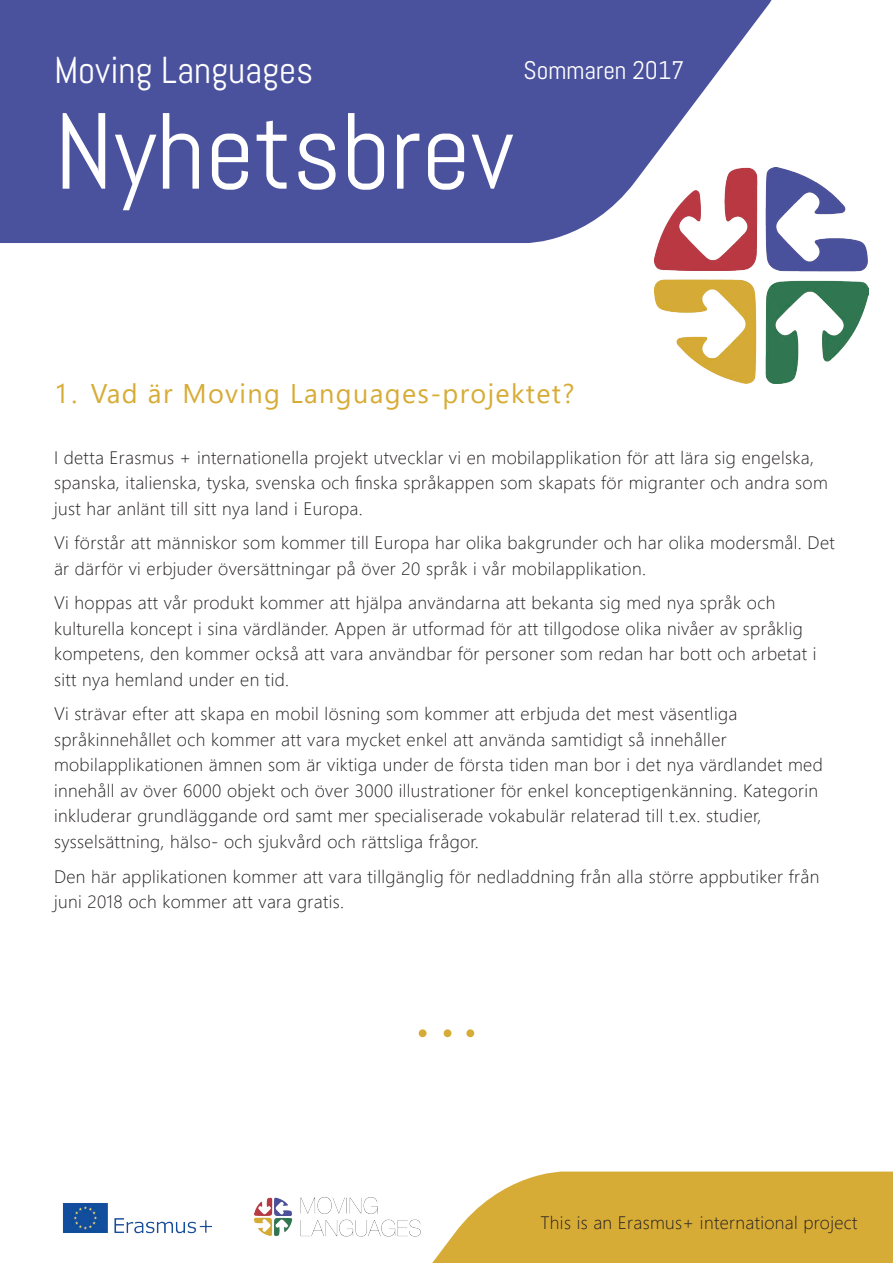
<style>
.page{position:relative;width:893px;height:1263px;background:#fff}
.page>*{position:absolute;margin:0;border:0;box-sizing:border-box;transform-origin:0 0}
.t1{font:108px "Abel";color:#fff}
.t2{font:37.5px "Abel";color:#fff}
.t3{font:27px "Segoe UI";letter-spacing:.05em;color:#d7ac36}
.t4{font:25.5px "Abel";color:#fff}
.t5{font:300 18px/25.5px "Segoe UI";letter-spacing:.02em;color:#231f20}
</style>
<div class="page">
<svg style="left:0;top:0;width:772px;height:243px;background:#585fa4"></svg>
<img style="left:655px;top:167px;width:214px;height:217px">
<div style="left:419px;top:1029px;width:8px;height:8px;background:#d7ac36;border-radius:50%"></div>
<div style="left:444px;top:1029px;width:7px;height:8px;background:#d7ac36;border-radius:50%"></div>
<div style="left:466px;top:1029px;width:8px;height:8px;background:#d7ac36;border-radius:50%"></div>
<svg style="left:432px;top:1171px;width:461px;height:92px;background:#dbb44a"></svg>
<img style="left:63px;top:1203px;width:149px;height:31px">
<img style="left:255px;top:1197px;width:166px;height:40px">
<h2 class="t2" style="left:54px;top:46px;width:261px">Moving Languages</h2>
<h1 class="t1" style="left:54px;top:83px;width:462px">Nyhetsbrev</h1>
<h3 class="t4" style="left:524px;top:54px;width:162px">Sommaren 2017</h3>
<h3 class="t3" style="left:54px;top:368px;width:522px">1. Vad är Moving Languages-projektet?</h3>
<p class="t5" style="left:54px;top:443px;width:775px">I detta Erasmus + internationella projekt utvecklar vi en mobilapplikation för att lära sig engelska, spanska, italienska, tyska, svenska och finska språkappen som skapats för migranter och andra som just har anlänt till sitt nya land i Europa.</p>
<p class="t5" style="left:54px;top:528px;width:782px">Vi förstår att människor som kommer till Europa har olika bakgrunder och har olika modersmål. Det är därför vi erbjuder översättningar på över 20 språk i vår mobilapplikation.</p>
<p class="t5" style="left:54px;top:588px;width:764px">Vi hoppas att vår produkt kommer att hjälpa användarna att bekanta sig med nya språk och kulturella koncept i sina värdländer. Appen är utformad för att tillgodose olika nivåer av språklig kompetens, den kommer också att vara användbar för personer som redan har bott och arbetat i sitt nya hemland under en tid.</p>
<p class="t5" style="left:54px;top:699px;width:770px">Vi strävar efter att skapa en mobil lösning som kommer att erbjuda det mest väsentliga språkinnehållet och kommer att vara mycket enkel att använda samtidigt så innehåller mobilapplikationen ämnen som är viktiga under de första tiden man bor i det nya värdlandet med innehåll av över 6000 objekt och över 3000 illustrationer för enkel konceptigenkänning. Kategorin inkluderar grundläggande ord samt mer specialiserade vokabulär relaterad till t.ex. studier, sysselsättning, hälso- och sjukvård och rättsliga frågor.</p>
<p class="t5" style="left:54px;top:862px;width:767px">Den här applikationen kommer att vara tillgänglig för nedladdning från alla större appbutiker från juni 2018 och kommer att vara gratis.</p>
<p class="t5" style="left:540px;top:1208px;width:319px">This is an Erasmus+ international project</p>
</div>
